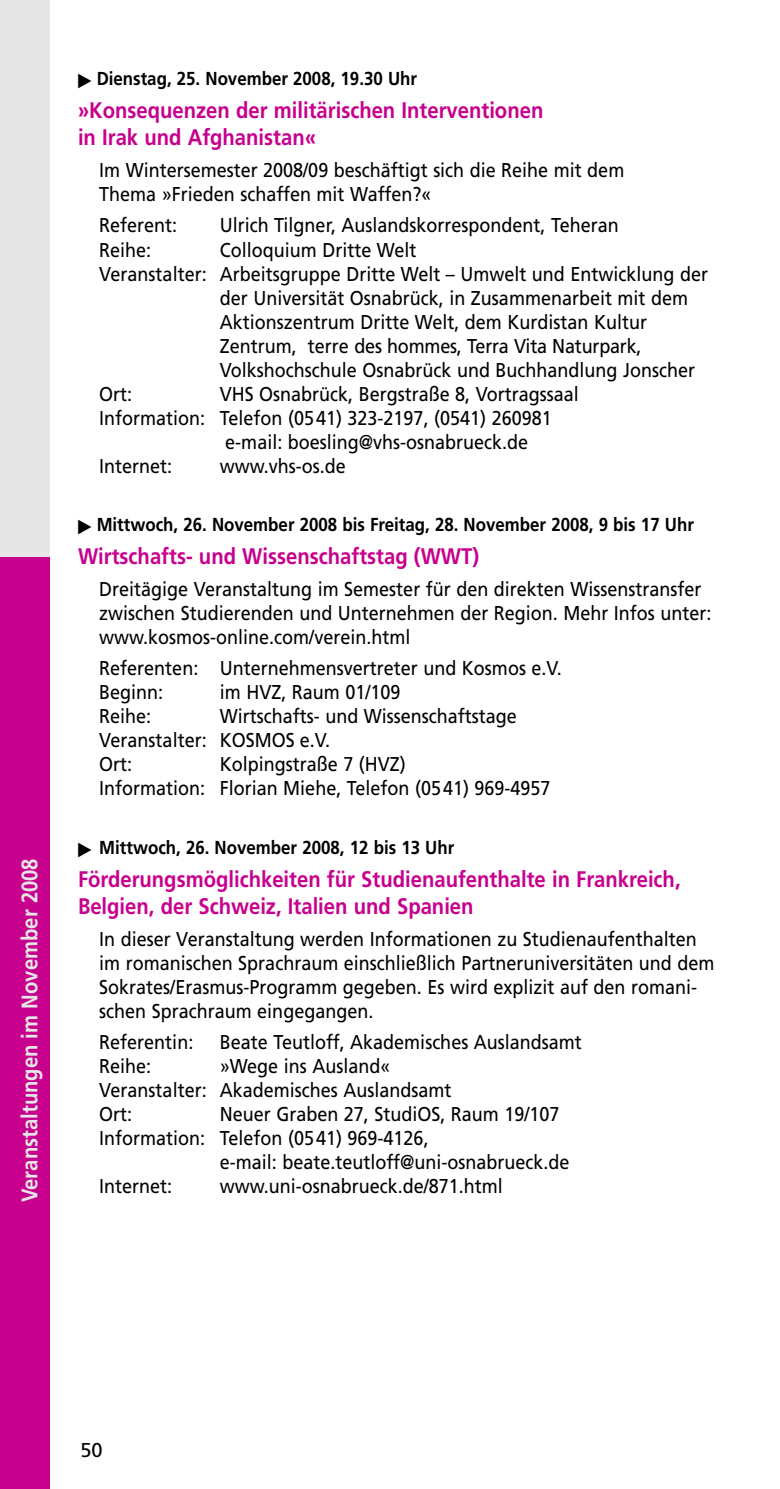
<style>
.page{position:relative;width:780px;height:1489px;background:#fff}
.page>*{position:absolute;margin:0;border:0;box-sizing:border-box;transform-origin:0 0}
.t1{font:700 22.5px/27px "Frutiger";color:#c7008d;scale:.9 1}
.t2{font:700 22.5px "Frutiger";color:#e6e6e6;scale:.9 1}
.t3{font:20px/24px "Frutiger";color:#000;scale:.9 1}
.t4{font:20px "Frutiger";color:#000}
.t5{font:700 18.75px "Frutiger";color:#000;scale:.9 1}
.s1{font-family:"Universal Newswith Comm Pi";font-weight:400;font-size:15px}
</style>
<div class="page">
<div style="left:0;top:0;width:50px;height:1488px;background:#e6e6e6"></div>
<div style="left:0;top:557px;width:50px;height:931px;background:#c7008d"></div>
<p class="t2" style="left:21px;top:1202px;width:383px;rotate:-90deg">Veranstaltungen im November 2008</p>
<p class="t5" style="left:78px;top:71px;width:378px"><span class="s1">-</span> Dienstag, 25. November 2008, 19.30 Uhr</p>
<p class="t1" style="left:78px;top:98px;width:518px">»Konsequenzen der militärischen Interventionen in Irak und Afghanistan«</p>
<p class="t3" style="left:99px;top:160px;width:585px">Im Wintersemester 2008/09 beschäftigt sich die Reihe mit dem<br>Thema »Frieden schaffen mit Waffen?«</p>
<p class="t3" style="left:99px;top:215px;width:88px">Referent:</p>
<p class="t3" style="left:220px;top:215px;width:445px">Ulrich Tilgner, Auslandskorrespondent, Teheran</p>
<p class="t3" style="left:99px;top:239px;width:59px">Reihe:</p>
<p class="t3" style="left:220px;top:239px;width:220px">Colloquium Dritte Welt</p>
<p class="t3" style="left:99px;top:263px;width:678px">Veranstalter: Arbeitsgruppe Dritte Welt – Umwelt und Entwicklung der</p>
<p class="t3" style="left:220px;top:287px;width:522px">der Universität Osnabrück, in Zusammenarbeit mit dem</p>
<p class="t3" style="left:220px;top:311px;width:476px">Aktionszentrum Dritte Welt, dem Kurdistan Kultur</p>
<p class="t3" style="left:220px;top:335px;width:470px">Zentrum, terre des hommes, Terra Vita Naturpark,</p>
<p class="t3" style="left:220px;top:359px;width:529px">Volkshochschule Osnabrück und Buchhandlung Jonscher</p>
<p class="t3" style="left:99px;top:383px;width:38px">Ort:</p>
<p class="t3" style="left:220px;top:383px;width:400px">VHS Osnabrück, Bergstraße 8, Vortragssaal</p>
<p class="t3" style="left:99px;top:407px;width:504px">Information: Telefon (0541) 323-2197, (0541) 260981</p>
<p class="t3" style="left:225px;top:431px;width:338px">e-mail: boesling@vhs-osnabrueck.de</p>
<p class="t3" style="left:99px;top:455px;width:83px">Internet:</p>
<p class="t3" style="left:220px;top:455px;width:141px">www.vhs-os.de</p>
<p class="t5" style="left:78px;top:517px;width:686px"><span class="s1">-</span> Mittwoch, 26. November 2008 bis Freitag, 28. November 2008, 9 bis 17 Uhr</p>
<p class="t1" style="left:78px;top:544px;width:447px">Wirtschafts- und Wissenschaftstag (WWT)</p>
<p class="t3" style="left:99px;top:578px;width:681px">Dreitägige Veranstaltung im Semester für den direkten Wissenstransfer zwischen Studierenden und Unternehmen der Region. Mehr Infos unter: www.kosmos-online.com/verein.html</p>
<p class="t3" style="left:99px;top:657px;width:515px">Referenten: Unternehmensvertreter und Kosmos e.V.<br>Beginn:</p>
<p class="t3" style="left:220px;top:681px;width:202px">im HVZ, Raum 01/109</p>
<p class="t3" style="left:99px;top:705px;width:465px;text-indent:120px">Wirtschafts- und Wissenschaftstage<br>Veranstalter: KOSMOS e.V.<br>Ort:</p>
<p class="t3" style="left:99px;top:705px;width:59px">Reihe:</p>
<p class="t3" style="left:99px;top:753px;width:503px;text-indent:120px">Kolpingstraße 7 (HVZ)<br>Information: Florian Miehe, Telefon (0541) 969-4957</p>
<p class="t5" style="left:78px;top:839px;width:419px"><span class="s1">-</span> Mittwoch, 26. November 2008, 12 bis 13 Uhr</p>
<p class="t1" style="left:78px;top:867px;width:671px">Förderungsmöglichkeiten für Studienaufenthalte in Frankreich,<br>Belgien, der Schweiz, Italien und Spanien</p>
<p class="t3" style="left:99px;top:928px;width:685px">In dieser Veranstaltung werden Informationen zu Studienaufenthalten im romanischen Sprachraum einschließlich Partneruniversitäten und dem Sokrates/Erasmus-Programm gegeben. Es wird explizit auf den romani&shy;schen Sprachraum eingegangen.</p>
<p class="t3" style="left:99px;top:1031px;width:106px">Referentin:</p>
<p class="t3" style="left:220px;top:1031px;width:404px">Beate Teutloff, Akademisches Auslandsamt</p>
<p class="t3" style="left:99px;top:1055px;width:59px">Reihe:</p>
<p class="t3" style="left:99px;top:1055px;width:393px;text-indent:120px">»Wege ins Ausland«<br>Veranstalter: Akademisches Auslandsamt<br>Ort:</p>
<p class="t3" style="left:220px;top:1103px;width:379px">Neuer Graben 27, StudiOS, Raum 19/107</p>
<p class="t3" style="left:99px;top:1127px;width:367px">Information: Telefon (0541) 969-4126,</p>
<p class="t3" style="left:220px;top:1151px;width:390px">e-mail: beate.teutloff@uni-osnabrueck.de</p>
<p class="t3" style="left:99px;top:1175px;width:83px">Internet:</p>
<p class="t3" style="left:220px;top:1175px;width:316px">www.uni-osnabrueck.de/871.html</p>
<p class="t4" style="left:80px;top:1442px;width:24px">50</p>
</div>
